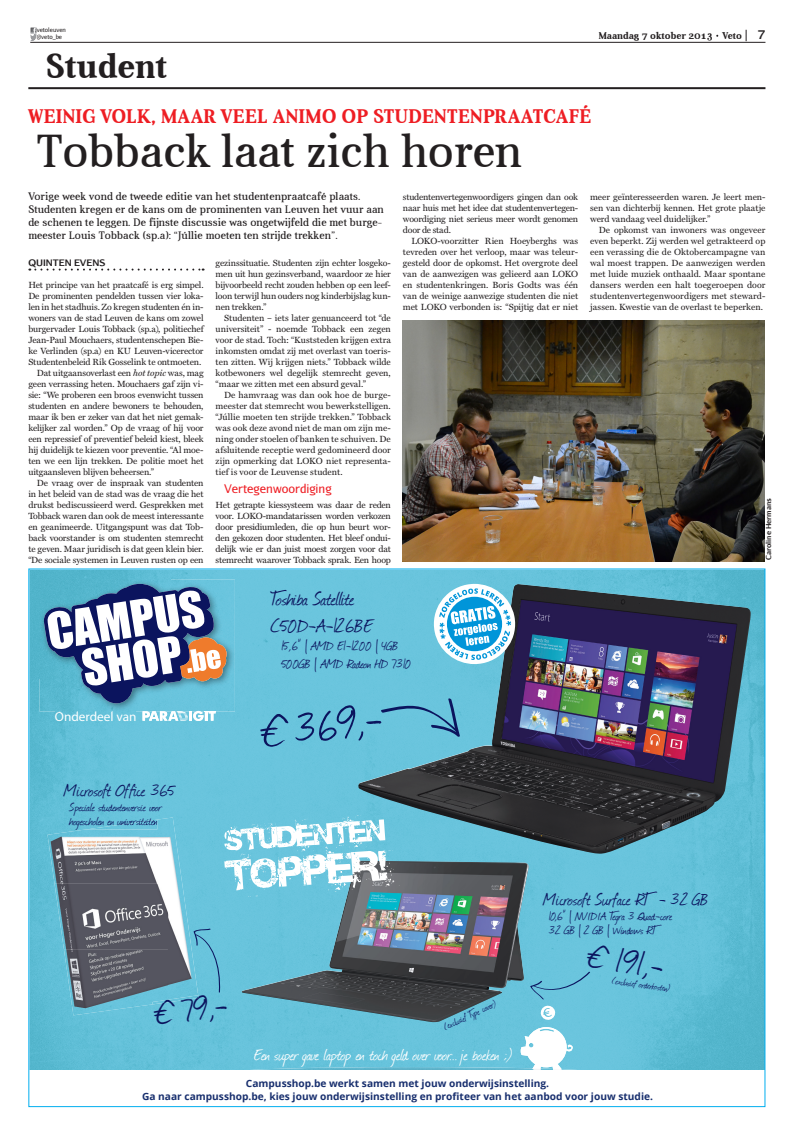
<style>
.page{position:relative;width:808px;height:1134px;background:#fff}
.page>*{position:absolute;margin:0;border:0;box-sizing:border-box;transform-origin:0 0}
.t1{font:50px "Journal";color:#0b145e}
.KTT{font:47px "Aver";color:#231f20}
.t2{font:37.5px "Journal";color:#0b145e}
.Header_katern{font:700 35px "Aver";color:#231f20}
.t3{font:22.5px/27px "Journal";color:#0b145e}
.Boventitel_kleur{font:700 20px "Aver";letter-spacing:.015em;color:#ee1d23}
.t4{font:20px "Journal";color:#0b145e}
.t5{font:18.8px "Journal";letter-spacing:-.025em;color:#fff}
.t6{font:15px/18px "Journal";color:#0b145e}
.t7{font:13.8px/14.2px "Journal";letter-spacing:-.025em;color:#0b145e}
.t8{font:13.8px/14.2px "Journal";color:#0b145e}
.t9{font:13px "Myriad Pro";color:#fff}
.TST{font:12px "Aurulent Sans";color:#ee1d23}
.t10{font:700 12px "Aurulent Sans";color:#231f20}
.t11{font:11.3px "Journal";color:#0b145e}
.INL_klein{font:11px/13px "Aver";letter-spacing:.01em;color:#231f20}
.t12{font:700 10px/13px "Open Sans";color:#182f6e;text-align:center}
.t13{font:700 10px "Aver";color:#231f20}
.PAR{font:9px/11px "Miller Text";letter-spacing:-.005em;color:#231f20;text-align:justify}
.PNI{font:9px/11px "Miller Text";letter-spacing:-.02em;color:#231f20;text-align:justify}
.AUT{font:700 9px "Aurulent Sans";color:#231f20}
.FOTOGRAAF{font:700 7px "Aurulent Sans";color:#231f20}
.t14{font:6px/7.2px "Aurulent Sans";color:#231f20}
.s1{font-style:italic}
</style>
<div class="page">
<img style="left:30px;top:570px;width:733px;height:500px">
<img style="left:358px;top:584px;width:393px;height:270px">
<img style="left:40px;top:580px;width:195px;height:131px">
<img style="left:55px;top:711px;width:81px;height:1px">
<svg style="left:143px;top:711px;width:73px;height:10px"></svg>
<svg style="left:44px;top:584px;width:183px;height:119px"></svg>
<svg style="left:521px;top:1027px;width:52px;height:40px"></svg>
<svg style="left:540px;top:1005px;width:16px;height:16px"></svg>
<img style="left:232px;top:1067px;width:362px;height:3px">
<img style="left:532px;top:1068px;width:30px;height:2px">
<svg style="left:430px;top:584px;width:89px;height:80px"></svg>
<svg style="left:380px;top:697px;width:80px;height:40px;background:#5eb0ce"></svg>
<img style="left:64px;top:949px;width:104px;height:66px">
<img style="left:168px;top:817px;width:30px;height:178px">
<img style="left:54px;top:884px;width:114px;height:65px">
<img style="left:48px;top:818px;width:120px;height:66px">
<img style="left:85px;top:820px;width:72px;height:9px">
<img style="left:152px;top:995px;width:47px;height:9px">
<svg style="left:194px;top:928px;width:27px;height:65px;background:#63b9d5"></svg>
<img style="left:242px;top:861px;width:287px;height:161px">
<svg style="left:530px;top:971px;width:60px;height:28px;background:#64bad6"></svg>
<svg style="left:224px;top:815px;width:175px;height:81px"></svg>
<svg style="left:29px;top:269px;width:175px;height:2px"></svg>
<img style="left:403px;top:321px;width:361px;height:241px">
<svg style="left:30px;top:28px;width:7px;height:12px"></svg>
<hr style="left:30px;top:42px;width:735px;height:1px;background:#231f20">
<hr style="left:28px;top:87px;width:737px;height:2px;background:#231f20">
<p class="t14" style="left:37px;top:26px;width:31px">vetoleuven @veto_be</p>
<p class="t13" style="left:599px;top:30px;width:145px">Maandag 7 oktober 2013 Veto</p>
<p class="Header_katern" style="left:45px;top:46px;width:123px">Student</p>
<p class="t10" style="left:758px;top:26px;width:9px">7</p>
<p class="Boventitel_kleur" style="left:28px;top:105px;width:564px">WEINIG VOLK, MAAR VEEL ANIMO OP STUDENTENPRAATCAFÉ</p>
<p class="KTT" style="left:37px;top:125px;width:486px">Tobback laat zich horen</p>
<p class="INL_klein" style="left:28px;top:189px;width:357px">Vorige week vond de tweede editie van het studentenpraatcafé plaats.<br>Studenten kregen er de kans om de prominenten van Leuven het vuur aan de schenen te leggen. De fijnste discussie was ongetwijfeld die met burge&shy;meester Louis Tobback (sp.a): “Júllie moeten ten strijde trekken”.</p>
<p class="AUT" style="left:28px;top:256px;width:79px">QUINTEN EVENS</p>
<p class="PNI" style="left:28px;top:279px;width:177px">Het principe van het praatcafé is erg simpel.<br>De prominenten pendelden tussen vier loka&shy;len in het stadhuis. Zo kregen studenten én in&shy;woners van de stad Leuven de kans om zowel burgervader Louis Tobback (sp.a), politiechef Jean-Paul Mouchaers, studentenschepen Bie&shy;ke Verlinden (sp.a) en KU Leuven-vicerector Studentenbeleid Rik Gosselink te ontmoeten.</p>
<p class="PAR" style="left:28px;top:367px;width:177px;text-indent:9px">Dat uitgaansoverlast een <span class="s1">hot topic</span> was, mag geen verrassing heten. Mouchaers gaf zijn vi&shy;sie: “We proberen een broos evenwicht tussen studenten en andere bewoners te behouden, maar ik ben er zeker van dat het niet gemak&shy;kelijker zal worden.” Op de vraag of hij voor een repressief of preventief beleid kiest, bleek hij duidelijk te kiezen voor preventie. “Al moe&shy;ten we een lijn trekken. De politie moet het uitgaansleven blijven beheersen.”</p>
<p class="PAR" style="left:28px;top:477px;width:177px;text-indent:9px">De vraag over de inspraak van studenten in het beleid van de stad was de vraag die het drukst bediscussieerd werd. Gesprekken met Tobback waren dan ook de meest interessante en geanimeerde. Uitgangspunt was dat Tob&shy;back voorstander is om studenten stemrecht te geven. Maar juridisch is dat geen klein bier. “De sociale systemen in Leuven rusten op een</p>
<p class="PNI" style="left:403px;top:191px;width:177px">studentenvertegenwoordigers gingen dan ook naar huis met het idee dat studentenvertegen&shy;woordiging niet serieus meer wordt genomen door de stad.</p>
<p class="PAR" style="left:403px;top:235px;width:177px;text-indent:9px">LOKO-voorzitter Rien Hoeyberghs was tevreden over het verloop, maar was teleur&shy;gesteld door de opkomst. Het overgrote deel van de aanwezigen was gelieerd aan LOKO en studentenkringen. Boris Godts was één van de weinige aanwezige studenten die niet met LOKO verbonden is: “Spijtig dat er niet</p>
<p class="PAR" style="left:590px;top:191px;width:177px">meer geïnteresseerden waren. Je leert men&shy;sen van dichterbij kennen. Het grote plaatje werd vandaag veel duidelijker.”</p>
<p class="PAR" style="left:590px;top:224px;width:177px;text-indent:9px">De opkomst van inwoners was ongeveer even beperkt. Zij werden wel getrakteerd op een verassing die de Oktobercampagne van wal moest trappen. De aanwezigen werden met luide muziek onthaald. Maar spontane dansers werden een halt toegeroepen door studentenvertegenwoordigers met steward&shy;jassen. Kwestie van de overlast te beperken.</p>
<p class="PAR" style="left:216px;top:257px;width:177px">gezinssituatie. Studenten zijn echter losgeko&shy;men uit hun gezinsverband, waardoor ze hier bijvoorbeeld recht zouden hebben op een leef&shy;loon terwijl hun ouders nog kinderbijslag kun&shy;nen trekken.”</p>
<p class="PAR" style="left:216px;top:312px;width:177px;text-indent:9px">Studenten – iets later genuanceerd tot “de universiteit” - noemde Tobback een zegen voor de stad. Toch: “Kuststeden krijgen extra inkomsten omdat zij met overlast van toeris&shy;ten zitten. Wij krijgen niets.” Tobback wilde kotbewoners wel degelijk stemrecht geven, “maar we zitten met een absurd geval.”</p>
<p class="PAR" style="left:216px;top:389px;width:177px;text-indent:9px">De hamvraag was dan ook hoe de burge&shy;meester dat stemrecht wou bewerkstelligen. “Júllie moeten ten strijde trekken.” Tobback was ook deze avond niet de man om zijn me&shy;ning onder stoelen of banken te schuiven. De afsluitende receptie werd gedomineerd door zijn opmerking dat LOKO niet representa&shy;tief is voor de Leuvense student.</p>
<p class="TST" style="left:224px;top:481px;width:109px">Vertegenwoordiging</p>
<p class="PNI" style="left:216px;top:499px;width:177px">Het getrapte kiessysteem was daar de reden voor. LOKO-mandatarissen worden verkozen door presidiumleden, die op hun beurt wor&shy;den gekozen door studenten. Het bleef ondui&shy;delijk wie er dan juist moest zorgen voor dat stemrecht waarover Tobback sprak. Een hoop</p>
<p class="FOTOGRAAF" style="left:763px;top:560px;width:64px;rotate:-90deg">Caroline Hermans</p>
<p class="t9" style="left:55px;top:708px;width:83px">Onderdeel van</p>
<p class="t4" style="left:64px;top:777px;width:113px">Microsoft Office 365</p>
<p class="t7" style="left:70px;top:799px;width:94px">Speciale studentenversie voor hogescholen en universiteiten</p>
<p class="t3" style="left:270px;top:585px;width:104px">Toshiba Satellite<br>C50D-A-126BE</p>
<p class="t6" style="left:281px;top:637px;width:131px">15,6” | AMD E1-1200 | 4GB<br>500GB | AMD Radeon HD 7310</p>
<p class="t1" style="left:258px;top:700px;width:122px;rotate:-7deg">€ 369,-</p>
<p class="t2" style="left:152px;top:989px;width:74px;rotate:-8deg">€ 79,-</p>
<p class="t11" style="left:441px;top:1020px;width:58px;rotate:-25deg">(exclusief Type cover)</p>
<p class="t4" style="left:543px;top:886px;width:167px">Microsoft Surface RT - 32 GB</p>
<p class="t8" style="left:549px;top:909px;width:125px">10,6” | NVIDIA Tegra 3 Quad-core<br>32 GB | 2 GB | Windows RT</p>
<p class="t2" style="left:592px;top:932px;width:77px;rotate:8deg">€ 191,-</p>
<p class="t11" style="left:613px;top:973px;width:60px;rotate:8deg">(exclusief orderkosten)</p>
<p class="t5" style="left:254px;top:1042px;width:260px">Een super gave laptop en toch geld over voor... je boeken ;)</p>
<p class="t12" style="left:142px;top:1076px;width:512px">Campusshop.be werkt samen met jouw onderwijsinstelling.<br>Ga naar campusshop.be, kies jouw onderwijsinstelling en profiteer van het aanbod voor jouw studie.</p>
</div>
